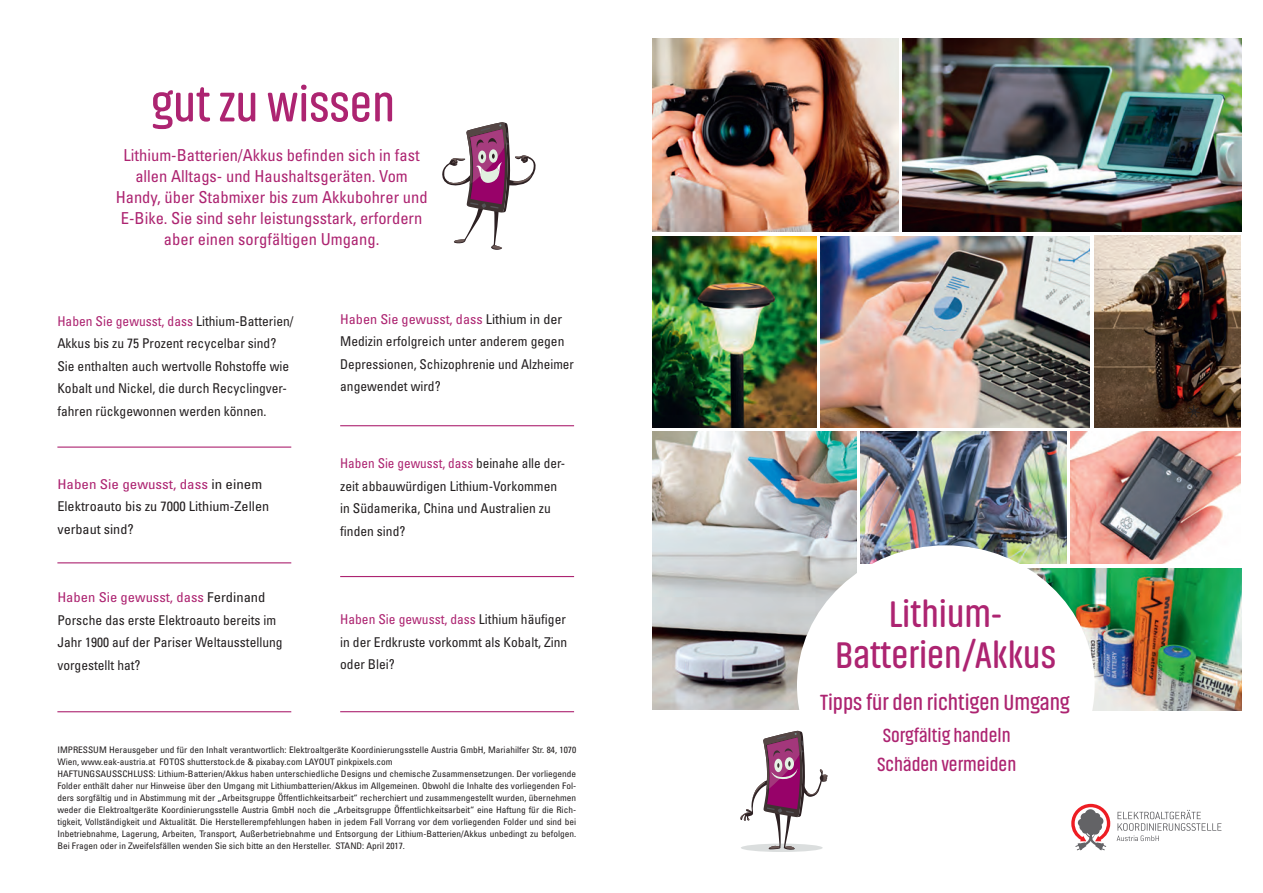
<style>
.page{position:relative;width:1263px;height:893px;background:#fff}
.page>*{position:absolute;margin:0;border:0;box-sizing:border-box;transform-origin:0 0}
.t1{font:600 50.1px "Akhand Soft";color:#ad2471}
.t2{font:600 37.95px/41.2px "Akhand Soft";color:#ad2471;text-align:center}
.t3{font:600 22.5px "Akhand Soft";color:#ad2471}
.t4{font:600 19.5px/28.5px "Akhand Soft";color:#ad2471}
.t5{font:condensed 16.5px/21px "Univers";color:#ad2471;text-align:center}
.t6{font:condensed 13.5px/22.5px "Univers";color:#231f20}
.t7{font:condensed 13.5px/22.5px "Univers";color:#231f20;scale:1.05 1}
.t8{font:condensed 13.5px/22.5px "Univers";color:#231f20;scale:1.08 1}
.t9{font:condensed 13.5px/22.5px "Univers";color:#231f20;scale:1.11 1}
.t10{font:condensed 9px/12px "Univers";color:#231f20;scale:1.04 1}
.s1{color:#ad2471}
</style>
<div class="page">
<img style="left:861px;top:432px;width:205px;height:131px">
<img style="left:1094px;top:236px;width:146px;height:191px">
<img style="left:820px;top:236px;width:270px;height:191px">
<img style="left:1029px;top:568px;width:213px;height:142px">
<img style="left:653px;top:432px;width:203px;height:278px">
<img style="left:1071px;top:432px;width:170px;height:131px">
<img style="left:902px;top:38px;width:339px;height:194px">
<img style="left:653px;top:236px;width:163px;height:191px">
<div style="left:797px;top:545px;width:298px;height:280px;background:#fff;border-radius:50%"></div>
<div style="left:741px;top:844px;width:82px;height:8px;background:#dbdede;border-radius:50%"></div>
<svg style="left:740px;top:731px;width:87px;height:119px"></svg>
<svg style="left:442px;top:122px;width:94px;height:128px"></svg>
<hr style="left:57px;top:447px;width:234px;height:1px;background:#ad2471">
<hr style="left:57px;top:562px;width:234px;height:1px;background:#ad2471">
<hr style="left:57px;top:711px;width:234px;height:1px;background:#ad2471">
<hr style="left:340px;top:425px;width:234px;height:1px;background:#ad2471">
<hr style="left:340px;top:576px;width:234px;height:1px;background:#ad2471">
<hr style="left:340px;top:711px;width:234px;height:1px;background:#ad2471">
<img style="left:653px;top:38px;width:245px;height:194px">
<svg style="left:1187px;top:405px;width:13px;height:12px"></svg>
<svg style="left:1117px;top:810px;width:104px;height:31px"></svg>
<svg style="left:1071px;top:804px;width:39px;height:46px"></svg>
<h1 class="t1" style="left:151px;top:78px;width:245px">gut zu wissen</h1>
<h3 class="t5" style="left:116px;top:144px;width:313px">Lithium-Batterien/Akkus befinden sich in fast allen Alltags- und Haushaltsgeräten. Vom Handy, über Stabmixer bis zum Akkubohrer und E-Bike. Sie sind sehr leistungsstark, erfordern aber einen sorgfältigen Umgang.</h3>
<h3 class="t6" style="left:57px;top:309px;width:238px"><span class="s1">Haben Sie gewusst, dass</span> Lithium-Batterien/ Akkus bis zu 75 Prozent recycelbar sind?<br>Sie enthalten auch wertvolle Rohstoffe wie Kobalt und Nickel, die durch Recyclingver&shy;fahren rückgewonnen werden können.</h3>
<h3 class="t9" style="left:57px;top:472px;width:192px"><span class="s1">Haben Sie gewusst, dass</span> in einem<br>Elektroauto bis zu 7000 Lithium-Zellen verbaut sind?</h3>
<h3 class="t8" style="left:57px;top:586px;width:210px"><span class="s1">Haben Sie gewusst, dass</span> Ferdinand Porsche das erste Elektroauto bereits im Jahr 1900 auf der Pariser Weltausstellung vorgestellt hat?</h3>
<h3 class="t7" style="left:340px;top:307px;width:224px"><span class="s1">Haben Sie gewusst, dass</span> Lithium in der Medizin erfolgreich unter anderem gegen Depressionen, Schizophrenie und Alzheimer angewendet wird?</h3>
<h3 class="t6" style="left:340px;top:452px;width:227px"><span class="s1">Haben Sie gewusst, dass</span> beinahe alle der&shy;zeit abbauwürdigen Lithium-Vorkommen in Südamerika, China und Australien zu finden sind?</h3>
<h3 class="t6" style="left:340px;top:608px;width:229px;text-align:justify"><span class="s1">Haben Sie gewusst, dass</span> Lithium häufiger in der Erdkruste vorkommt als Kobalt, Zinn oder Blei?</h3>
<p class="t10" style="left:57px;top:743px;width:500px">Impressum Herausgeber und für den Inhalt verantwortlich: Elektroaltgeräte Koordinierungsstelle Austria GmbH, Mariahilfer Str. 84, 1070<br>Wien, www.eak-austria.at Fotos shutterstock.de &amp; pixabay.com Layout pinkpixels.com<br>Haftungsausschluss: Lithium-Batterien/Akkus haben unterschiedliche Designs und chemische Zusammensetzungen. Der vorliegende Folder enthält daher nur Hinweise über den Umgang mit Lithiumbatterien/Akkus im Allgemeinen. Obwohl die Inhalte des vorliegenden Fol&shy;ders sorgfältig und in Abstimmung mit der „Arbeitsgruppe Öffentlichkeitsarbeit“ recherchiert und zusammengestellt wurden, übernehmen weder die Elektroaltgeräte Koordinierungsstelle Austria GmbH noch die „Arbeitsgruppe Öffentlichkeitsarbeit“ eine Haftung für die Rich&shy;tigkeit, Vollständigkeit und Aktualität. Die Herstellerempfehlungen haben in jedem Fall Vorrang vor dem vorliegenden Folder und sind bei Inbetriebnahme, Lagerung, Arbeiten, Transport, Außerbetriebnahme und Entsorgung der Lithium-Batterien/Akkus unbedingt zu befolgen.<br>Bei Fragen oder in Zweifelsfällen wenden Sie sich bitte an den Hersteller. Stand: April 2017.</p>
<h2 class="t2" style="left:835px;top:594px;width:222px">Lithium-<br>Batterien/Akkus</h2>
<h3 class="t3" style="left:820px;top:690px;width:251px">Tipps für den richtigen Umgang</h3>
<h3 class="t4" style="left:877px;top:722px;width:141px">Sorgfältig handeln<br>Schäden vermeiden</h3>
</div>
